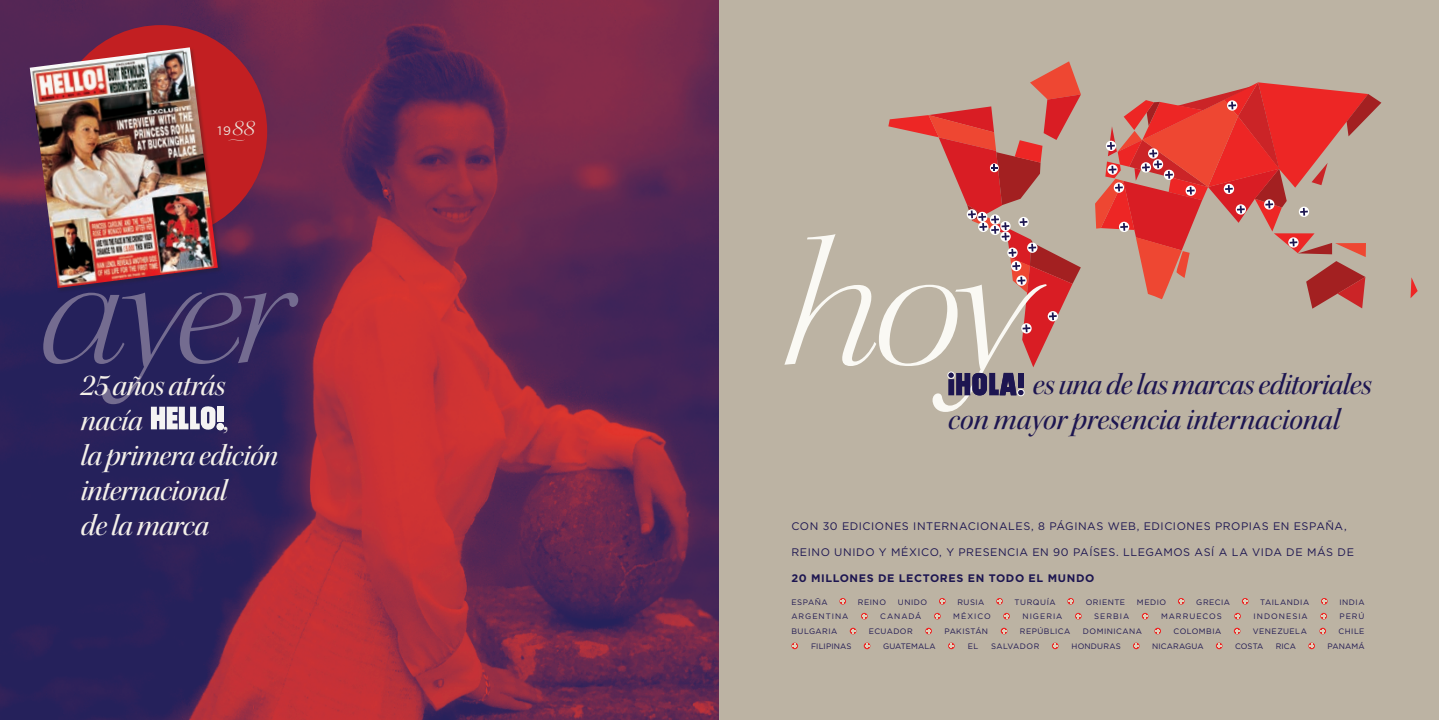
<style>
.page{position:relative;width:1439px;height:720px;background:#fff}
.page>*{position:absolute;margin:0;border:0;box-sizing:border-box;transform-origin:0 0}
.t1{font:30.62px "Kepler Std Medium It Disp";letter-spacing:-.01em;color:#1d1651}
.t2{font:30.62px/35px "Kepler Std Medium It Disp";letter-spacing:-.02em;color:#f4f0e9}
.t3{font:30.62px "Kepler Std Medium Disp";color:#f4f0e9}
.t4{font:12.25px "Gotham";color:#ece5dc}
.t5{font:10.94px "Gotham";letter-spacing:.05em;color:#1d1651}
.t6{font:700 10.94px "Gotham";letter-spacing:.055em;color:#1d1651}
.t7{font:7.88px "Gotham";letter-spacing:.06em;color:#1d1651}
.t8{font:7.88px "Gotham";letter-spacing:.02em;color:#1d1651}
.t9{font:7.88px "Gotham";letter-spacing:.125em;color:#1d1651}
.t10{font:7.88px "Gotham";letter-spacing:.12em;color:#1d1651}
.t11{font:7.88px "Gotham";letter-spacing:.13em;color:#1d1651}
.t12{font:7.88px "Gotham";letter-spacing:.015em;color:#1d1651}
.t13{font:7.88px "Gotham";letter-spacing:.01em;color:#1d1651}
.s1{font-family:"Kepler Std Light Ext It Disp";font-size:21.88px}
</style>
<div class="page">
<img style="left:0;top:0;width:719px;height:719px">
<div style="left:54px;top:25px;width:213px;height:213px;background:#c21f22;border-radius:50%"></div>
<div style="left:719px;top:0;width:720px;height:719px;background:#bcb3a3"></div>
<div style="left:30px;top:47px;width:193px;height:246px;background:#231f20;opacity:.3"></div>
<img style="left:30px;top:47px;width:188px;height:241px">
<svg style="left:43px;top:292px;width:255px;height:138px;background:#3a3267"></svg>
<svg style="left:1410px;top:277px;width:7px;height:21px"></svg>
<svg style="left:1095px;top:82px;width:286px;height:226px"></svg>
<svg style="left:784px;top:234px;width:240px;height:178px"></svg>
<svg style="left:840px;top:598px;width:5px;height:5px"></svg>
<svg style="left:940px;top:598px;width:4px;height:5px"></svg>
<svg style="left:997px;top:598px;width:5px;height:5px"></svg>
<svg style="left:1068px;top:598px;width:5px;height:5px"></svg>
<svg style="left:1178px;top:598px;width:5px;height:5px"></svg>
<svg style="left:1242px;top:598px;width:5px;height:5px"></svg>
<svg style="left:1321px;top:598px;width:5px;height:5px"></svg>
<svg style="left:862px;top:613px;width:4px;height:5px"></svg>
<svg style="left:935px;top:613px;width:5px;height:5px"></svg>
<svg style="left:1004px;top:613px;width:5px;height:5px"></svg>
<svg style="left:1076px;top:613px;width:4px;height:5px"></svg>
<svg style="left:1142px;top:613px;width:5px;height:5px"></svg>
<svg style="left:1235px;top:613px;width:5px;height:5px"></svg>
<svg style="left:1321px;top:613px;width:5px;height:5px"></svg>
<svg style="left:850px;top:628px;width:5px;height:5px"></svg>
<svg style="left:926px;top:628px;width:5px;height:5px"></svg>
<svg style="left:1001px;top:628px;width:5px;height:5px"></svg>
<svg style="left:1155px;top:628px;width:5px;height:5px"></svg>
<svg style="left:1234px;top:628px;width:5px;height:5px"></svg>
<svg style="left:1320px;top:628px;width:5px;height:5px"></svg>
<svg style="left:791px;top:642px;width:7px;height:7px"></svg>
<svg style="left:792px;top:643px;width:5px;height:5px"></svg>
<svg style="left:864px;top:643px;width:5px;height:5px"></svg>
<svg style="left:949px;top:643px;width:5px;height:5px"></svg>
<svg style="left:1052px;top:643px;width:5px;height:5px"></svg>
<svg style="left:1133px;top:643px;width:5px;height:5px"></svg>
<svg style="left:1216px;top:643px;width:5px;height:5px"></svg>
<svg style="left:1308px;top:642px;width:7px;height:7px"></svg>
<svg style="left:1309px;top:643px;width:5px;height:5px"></svg>
<svg style="left:888px;top:61px;width:193px;height:334px"></svg>
<svg style="left:228px;top:139px;width:17px;height:2px"></svg>
<p class="t4" style="left:217px;top:124px;width:39px">19<span class="s1">88</span></p>
<p class="t1" style="left:1032px;top:367px;width:340px">es una de las marcas editoriales</p>
<p class="t1" style="left:947px;top:402px;width:393px">con mayor presencia internacional</p>
<p class="t2" style="left:81px;top:368px;width:146px">25 años atrás</p>
<p class="t2" style="left:81px;top:403px;width:64px">nacía</p>
<p class="t3" style="left:223px;top:403px;width:7px">,</p>
<p class="t2" style="left:81px;top:438px;width:199px">la primera edición internacional</p>
<p class="t2" style="left:81px;top:508px;width:130px">de la marca</p>
<p class="t5" style="left:791px;top:519px;width:557px">CON 30 EDICIONES INTERNACIONALES, 8 PÁGINAS WEB, EDICIONES PROPIAS EN ESPAÑA,</p>
<p class="t5" style="left:791px;top:545px;width:564px">REINO UNIDO Y MÉXICO, Y PRESENCIA EN 90 PAÍSES. LLEGAMOS ASÍ A LA VIDA DE MÁS DE</p>
<p class="t6" style="left:791px;top:571px;width:304px">20 MILLONES DE LECTORES EN TODO EL MUNDO</p>
<p class="t7" style="left:791px;top:597px;width:38px">ESPAÑA</p>
<p class="t7" style="left:858px;top:597px;width:30px">REINO</p>
<p class="t7" style="left:898px;top:597px;width:31px">UNIDO</p>
<p class="t7" style="left:957px;top:597px;width:29px">RUSIA</p>
<p class="t7" style="left:1014px;top:597px;width:43px">TURQUÍA</p>
<p class="t7" style="left:1085px;top:597px;width:41px">ORIENTE</p>
<p class="t7" style="left:1137px;top:597px;width:31px">MEDIO</p>
<p class="t7" style="left:1196px;top:597px;width:35px">GRECIA</p>
<p class="t7" style="left:1260px;top:597px;width:51px">TAILANDIA</p>
<p class="t7" style="left:1339px;top:597px;width:27px">INDIA</p>
<p class="t10" style="left:791px;top:612px;width:58px">ARGENTINA</p>
<p class="t7" style="left:880px;top:612px;width:43px">CANADÁ</p>
<p class="t7" style="left:953px;top:612px;width:39px">MÉXICO</p>
<p class="t9" style="left:1022px;top:612px;width:41px">NIGERIA</p>
<p class="t7" style="left:1094px;top:612px;width:37px">SERBIA</p>
<p class="t9" style="left:1161px;top:612px;width:62px">MARRUECOS</p>
<p class="t11" style="left:1253px;top:612px;width:56px">INDONESIA</p>
<p class="t7" style="left:1339px;top:612px;width:27px">PERÚ</p>
<p class="t7" style="left:791px;top:627px;width:47px">BULGARIA</p>
<p class="t7" style="left:869px;top:627px;width:45px">ECUADOR</p>
<p class="t7" style="left:944px;top:627px;width:45px">PAKISTÁN</p>
<p class="t7" style="left:1020px;top:627px;width:52px">REPÚBLICA</p>
<p class="t7" style="left:1083px;top:627px;width:60px">DOMINICANA</p>
<p class="t7" style="left:1173px;top:627px;width:49px">COLOMBIA</p>
<p class="t7" style="left:1253px;top:627px;width:55px">VENEZUELA</p>
<p class="t7" style="left:1338px;top:627px;width:27px">CHILE</p>
<p class="t12" style="left:811px;top:641px;width:42px">FILIPINAS</p>
<p class="t13" style="left:883px;top:641px;width:54px">GUATEMALA</p>
<p class="t7" style="left:967px;top:641px;width:12px">EL</p>
<p class="t7" style="left:991px;top:641px;width:50px">SALVADOR</p>
<p class="t8" style="left:1071px;top:641px;width:51px">HONDURAS</p>
<p class="t8" style="left:1152px;top:641px;width:53px">NICARAGUA</p>
<p class="t7" style="left:1235px;top:641px;width:30px">COSTA</p>
<p class="t7" style="left:1275px;top:641px;width:22px">RICA</p>
<p class="t7" style="left:1327px;top:641px;width:38px">PANAMÁ</p>
</div>
